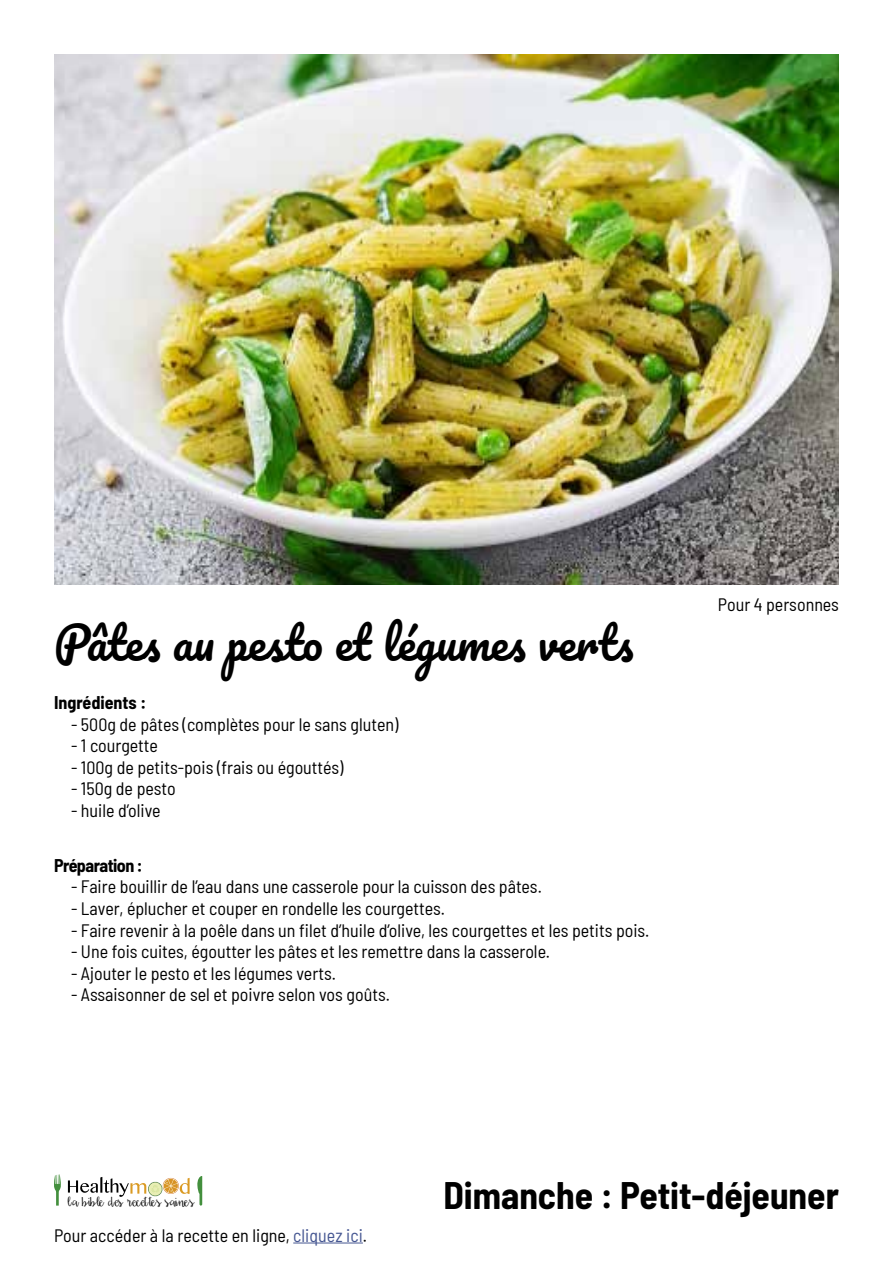
<style>
.page{position:relative;width:893px;height:1263px;background:#fff}
.page>*{position:absolute;margin:0;border:0;box-sizing:border-box;transform-origin:0 0}
.t1{font:45px "Pacifico";color:#000}
.t2{font:700 semi-condensed 37.5px "Barlow";color:#000}
.t3{font:semi-condensed 18px "Barlow";color:#000}
.t4{font:700 semi-condensed 18px "Barlow";letter-spacing:-.02em;color:#000}
.t5{font:700 semi-condensed 18px "Barlow";color:#000}
.t6{font:13.8px "Daydreamer";color:#000}
.s1{color:#465792}
</style>
<div class="page">
<img style="left:54px;top:54px;width:785px;height:531px">
<svg style="left:54px;top:1174px;width:7px;height:31px"></svg>
<svg style="left:68px;top:1177px;width:122px;height:20px"></svg>
<svg style="left:197px;top:1176px;width:5px;height:29px"></svg>
<hr style="left:293px;top:1242px;width:70px;height:1px;background:#465792">
<h1 class="t1" style="left:54px;top:619px;width:581px">Pâtes au pesto et légumes verts</h1>
<p class="t5" style="left:54px;top:689px;width:94px">Ingrédients :</p>
<p class="t3" style="left:71px;top:711px;width:329px">- 500g de pâtes (complètes pour le sans gluten)</p>
<p class="t3" style="left:71px;top:733px;width:88px">- 1 courgette</p>
<p class="t3" style="left:71px;top:754px;width:274px">- 100g de petits-pois (frais ou égouttés)</p>
<p class="t3" style="left:71px;top:776px;width:106px">- 150g de pesto</p>
<p class="t3" style="left:71px;top:798px;width:91px">- huile d’olive</p>
<p class="t4" style="left:54px;top:852px;width:90px">Préparation :</p>
<p class="t3" style="left:71px;top:874px;width:472px">- Faire bouillir de l’eau dans une casserole pour la cuisson des pâtes.</p>
<p class="t3" style="left:71px;top:895px;width:375px">- Laver, éplucher et couper en rondelle les courgettes.</p>
<p class="t3" style="left:71px;top:917px;width:580px">- Faire revenir à la poêle dans un filet d’huile d’olive, les courgettes et les petits pois.</p>
<p class="t3" style="left:71px;top:939px;width:481px">- Une fois cuites, égoutter les pâtes et les remettre dans la casserole.</p>
<p class="t3" style="left:71px;top:960px;width:267px">- Ajouter le pesto et les légumes verts.</p>
<p class="t3" style="left:71px;top:982px;width:320px">- Assaisonner de sel et poivre selon vos goûts.</p>
<p class="t3" style="left:718px;top:592px;width:123px">Pour 4 personnes</p>
<p class="t6" style="left:68px;top:1193px;width:128px">la bible des recettes saines</p>
<p class="t3" style="left:54px;top:1222px;width:315px">Pour accéder à la recette en ligne, <span class="s1">cliquez ici</span>.</p>
<h2 class="t2" style="left:443px;top:1168px;width:397px">Dimanche : Petit-déjeuner</h2>
</div>
